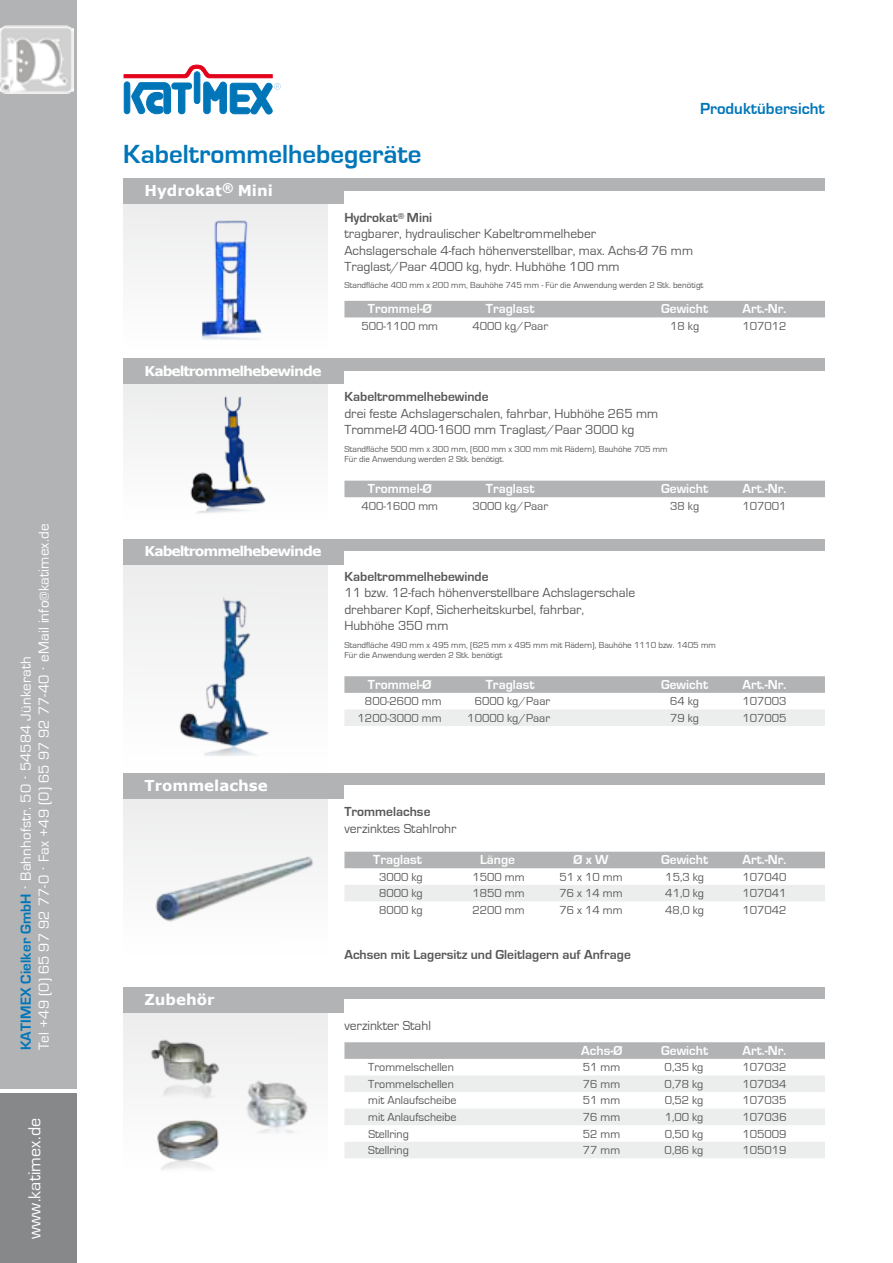
<style>
.page{position:relative;width:893px;height:1263px;background:#fff}
.page>*{position:absolute;margin:0;border:0;box-sizing:border-box;transform-origin:0 0}
.t1{font:700 27px "Eurostile";color:#0076b9}
.t2{font:18px "Eurostile";letter-spacing:.01em;color:#fff}
.t3{font:700 16.5px "Eurostile";color:#0076b9}
.t4{font:15px/18px "Eurostile";letter-spacing:.01em;color:#fff}
.t5{font:700 15px "Verdana";color:#fff}
.t6{font:13.5px/16.5px "Eurostile";color:#58585a}
.t7{font:700 13.5px "Eurostile";color:#fff}
.t8{font:700 13.5px "Eurostile";color:#58585a}
.t9{font:700 13.5px "Verdana";letter-spacing:-.07em;color:#fff}
.t10{font:12px "Eurostile";color:#58585a}
.t11{font:9px/10.8px "Eurostile";color:#58585a}
.s1{font-weight:700;color:#0076b9}
.s2{font-family:"Arial"}
.s3{font-weight:700}
</style>
<div class="page">
<div style="left:0;top:1093px;width:77px;height:170px;background:#87888a"></div>
<div style="left:0;top:0;width:77px;height:1089px;background:#b1b3b4"></div>
<svg style="left:123px;top:64px;width:158px;height:51px"></svg>
<img style="left:0;top:26px;width:74px;height:68px">
<div style="left:123px;top:563px;width:204px;height:215px;background:#f3f4f4"></div>
<img style="left:168px;top:597px;width:115px;height:176px">
<img style="left:128px;top:798px;width:199px;height:124px">
<div style="left:123px;top:382px;width:204px;height:144px;background:#f6f6f6"></div>
<img style="left:190px;top:396px;width:76px;height:117px">
<div style="left:123px;top:203px;width:204px;height:153px;background:#f6f6f6"></div>
<img style="left:201px;top:220px;width:61px;height:119px">
<div style="left:123px;top:1011px;width:204px;height:165px;background:#f5f5f5"></div>
<img style="left:150px;top:1039px;width:69px;height:59px">
<img style="left:247px;top:1081px;width:61px;height:51px">
<img style="left:157px;top:1120px;width:62px;height:48px">
<div style="left:123px;top:178px;width:702px;height:26px;background:#b1b3b4"></div>
<div style="left:344px;top:191px;width:482px;height:15px;background:#fff"></div>
<div style="left:123px;top:358px;width:702px;height:26px;background:#b1b3b4"></div>
<div style="left:344px;top:371px;width:482px;height:16px;background:#fff"></div>
<div style="left:123px;top:539px;width:702px;height:25px;background:#b1b3b4"></div>
<div style="left:344px;top:551px;width:482px;height:17px;background:#fff"></div>
<div style="left:123px;top:773px;width:702px;height:25px;background:#b1b3b4"></div>
<div style="left:344px;top:786px;width:482px;height:14px;background:#fff"></div>
<div style="left:123px;top:987px;width:702px;height:25px;background:#b1b3b4"></div>
<div style="left:344px;top:1000px;width:482px;height:14px;background:#fff"></div>
<div style="left:344px;top:301px;width:481px;height:16px;background:#b1b3b4"></div>
<div style="left:344px;top:481px;width:481px;height:16px;background:#b1b3b4"></div>
<div style="left:344px;top:852px;width:481px;height:16px;background:#b1b3b4"></div>
<div style="left:345px;top:885px;width:480px;height:16px;background:#eceded"></div>
<svg style="left:344px;top:1042px;width:481px;height:17px;background:#b2b4b5"></svg>
<svg style="left:345px;top:1075px;width:480px;height:83px"></svg>
<svg style="left:344px;top:676px;width:481px;height:17px;background:#b2b4b5"></svg>
<div style="left:344px;top:709px;width:481px;height:17px;background:#eceded"></div>
<p class="t4" style="left:17px;top:1050px;width:528px;rotate:-90deg"><span class="s1">KATIMEX Cielker GmbH</span> <span class="s2">·</span> Bahnhofstr. 50 <span class="s2">·</span> 54584 Jünkerath<br>Tel +49 (0) 65 97 92 77-0 <span class="s2">·</span> Fax +49 (0) 65 97 92 77-40 <span class="s2">·</span> eMail info@katimex.de</p>
<h2 class="t2" style="left:25px;top:1239px;width:123px;rotate:-90deg">www.katimex.de</h2>
<h1 class="t1" style="left:123px;top:139px;width:300px">Kabeltrommelhebegeräte</h1>
<p class="t5" style="left:145px;top:180px;width:130px">Hydrokat<sup>®</sup> Mini</p>
<h3 class="t3" style="left:700px;top:100px;width:126px">Produktübersicht</h3>
<p class="t6" style="left:344px;top:209px;width:350px"><span class="s3">Hydrokat</span><sup>®</sup> <span class="s3">Mini<br></span>tragbarer, hydraulischer Kabeltrommelheber<br>Achslagerschale 4-fach höhenverstellbar, max. Achs-Ø 76 mm Traglast/Paar 4000 kg, hydr. Hubhöhe 100 mm</p>
<p class="t11" style="left:344px;top:279px;width:361px">Standfläche 400 mm x 200 mm, Bauhöhe 745 mm - Für die Anwendung werden 2 Stk. benötigt</p>
<p class="t9" style="left:145px;top:361px;width:178px">Kabeltrommelhebewinde</p>
<p class="t9" style="left:145px;top:542px;width:178px">Kabeltrommelhebewinde</p>
<p class="t5" style="left:145px;top:775px;width:125px">Trommelachse</p>
<p class="t5" style="left:145px;top:989px;width:71px">Zubehör</p>
<p class="t7" style="left:368px;top:301px;width:65px">Trommel-Ø</p>
<p class="t7" style="left:486px;top:301px;width:50px">Traglast</p>
<p class="t7" style="left:661px;top:301px;width:49px">Gewicht</p>
<p class="t7" style="left:742px;top:301px;width:45px">Art.-Nr.</p>
<p class="t10" style="left:361px;top:319px;width:78px">500-1100 mm</p>
<p class="t10" style="left:473px;top:319px;width:77px">4000 kg/Paar</p>
<p class="t10" style="left:670px;top:319px;width:31px">18 kg</p>
<p class="t10" style="left:742px;top:319px;width:46px">107012</p>
<p class="t8" style="left:344px;top:390px;width:146px">Kabeltrommelhebewinde</p>
<p class="t6" style="left:344px;top:405px;width:315px">drei feste Achslagerschalen, fahrbar, Hubhöhe 265 mm<br>Trommel-Ø 400-1600 mm Traglast/Paar 3000 kg</p>
<p class="t11" style="left:344px;top:443px;width:325px">Standfläche 500 mm x 300 mm, (600 mm x 300 mm mit Rädern), Bauhöhe 705 mm<br>Für die Anwendung werden 2 Stk. benötigt.</p>
<p class="t7" style="left:368px;top:481px;width:65px">Trommel-Ø</p>
<p class="t7" style="left:486px;top:481px;width:50px">Traglast</p>
<p class="t7" style="left:661px;top:481px;width:49px">Gewicht</p>
<p class="t7" style="left:742px;top:481px;width:45px">Art.-Nr.</p>
<p class="t10" style="left:361px;top:499px;width:78px">400-1600 mm</p>
<p class="t10" style="left:473px;top:499px;width:77px">3000 kg/Paar</p>
<p class="t10" style="left:670px;top:499px;width:31px">38 kg</p>
<p class="t10" style="left:742px;top:499px;width:46px">107001</p>
<p class="t8" style="left:344px;top:569px;width:146px">Kabeltrommelhebewinde</p>
<p class="t6" style="left:344px;top:585px;width:292px">11 bzw. 12-fach höhenverstellbare Achslagerschale drehbarer Kopf, Sicherheitskurbel, fahrbar,<br>Hubhöhe 350 mm</p>
<p class="t11" style="left:344px;top:639px;width:373px">Standfläche 490 mm x 495 mm, (625 mm x 495 mm mit Rädern), Bauhöhe 1110 bzw. 1405 mm<br>Für die Anwendung werden 2 Stk. benötigt</p>
<p class="t7" style="left:368px;top:677px;width:65px">Trommel-Ø</p>
<p class="t7" style="left:486px;top:677px;width:50px">Traglast</p>
<p class="t7" style="left:661px;top:677px;width:49px">Gewicht</p>
<p class="t7" style="left:742px;top:677px;width:45px">Art.-Nr.</p>
<p class="t10" style="left:365px;top:695px;width:78px">800-2600 mm</p>
<p class="t10" style="left:475px;top:695px;width:77px">6000 kg/Paar</p>
<p class="t10" style="left:670px;top:695px;width:30px">64 kg</p>
<p class="t10" style="left:742px;top:695px;width:46px">107003</p>
<p class="t10" style="left:358px;top:711px;width:86px">1200-3000 mm</p>
<p class="t10" style="left:467px;top:711px;width:84px">10000 kg/Paar</p>
<p class="t10" style="left:670px;top:711px;width:31px">79 kg</p>
<p class="t10" style="left:742px;top:711px;width:46px">107005</p>
<p class="t8" style="left:344px;top:804px;width:88px">Trommelachse</p>
<p class="t6" style="left:344px;top:820px;width:114px">verzinktes Stahlrohr</p>
<p class="t7" style="left:373px;top:852px;width:50px">Traglast</p>
<p class="t7" style="left:480px;top:852px;width:36px">Länge</p>
<p class="t7" style="left:574px;top:852px;width:37px">Ø x W</p>
<p class="t7" style="left:661px;top:852px;width:49px">Gewicht</p>
<p class="t7" style="left:742px;top:852px;width:45px">Art.-Nr.</p>
<p class="t10" style="left:379px;top:870px;width:45px">3000 kg</p>
<p class="t10" style="left:472px;top:870px;width:54px">1500 mm</p>
<p class="t10" style="left:559px;top:870px;width:65px">51 x 10 mm</p>
<p class="t10" style="left:665px;top:870px;width:40px">15,3 kg</p>
<p class="t10" style="left:742px;top:870px;width:46px">107040</p>
<p class="t10" style="left:379px;top:887px;width:45px">8000 kg</p>
<p class="t10" style="left:472px;top:887px;width:54px">1850 mm</p>
<p class="t10" style="left:559px;top:887px;width:65px">76 x 14 mm</p>
<p class="t10" style="left:665px;top:887px;width:40px">41,0 kg</p>
<p class="t10" style="left:742px;top:887px;width:46px">107041</p>
<p class="t10" style="left:379px;top:903px;width:45px">8000 kg</p>
<p class="t10" style="left:472px;top:903px;width:54px">2200 mm</p>
<p class="t10" style="left:559px;top:903px;width:65px">76 x 14 mm</p>
<p class="t10" style="left:665px;top:903px;width:40px">48,0 kg</p>
<p class="t10" style="left:742px;top:903px;width:46px">107042</p>
<p class="t8" style="left:344px;top:948px;width:288px">Achsen mit Lagersitz und Gleitlagern auf Anfrage</p>
<p class="t6" style="left:344px;top:1017px;width:88px">verzinkter Stahl</p>
<p class="t7" style="left:581px;top:1043px;width:42px">Achs-Ø</p>
<p class="t7" style="left:661px;top:1043px;width:49px">Gewicht</p>
<p class="t7" style="left:742px;top:1043px;width:45px">Art.-Nr.</p>
<p class="t10" style="left:368px;top:1061px;width:87px">Trommelschellen</p>
<p class="t10" style="left:583px;top:1061px;width:39px">51 mm</p>
<p class="t10" style="left:665px;top:1061px;width:40px">0,35 kg</p>
<p class="t10" style="left:742px;top:1061px;width:46px">107032</p>
<p class="t10" style="left:368px;top:1077px;width:87px">Trommelschellen</p>
<p class="t10" style="left:583px;top:1077px;width:39px">76 mm</p>
<p class="t10" style="left:665px;top:1077px;width:40px">0,78 kg</p>
<p class="t10" style="left:742px;top:1077px;width:46px">107034</p>
<p class="t10" style="left:368px;top:1094px;width:90px">mit Anlaufscheibe</p>
<p class="t10" style="left:583px;top:1094px;width:39px">51 mm</p>
<p class="t10" style="left:665px;top:1094px;width:40px">0,52 kg</p>
<p class="t10" style="left:742px;top:1094px;width:46px">107035</p>
<p class="t10" style="left:368px;top:1110px;width:90px">mit Anlaufscheibe</p>
<p class="t10" style="left:583px;top:1110px;width:39px">76 mm</p>
<p class="t10" style="left:665px;top:1110px;width:40px">1,00 kg</p>
<p class="t10" style="left:742px;top:1110px;width:46px">107036</p>
<p class="t10" style="left:368px;top:1127px;width:42px">Stellring</p>
<p class="t10" style="left:583px;top:1127px;width:39px">52 mm</p>
<p class="t10" style="left:665px;top:1127px;width:40px">0,50 kg</p>
<p class="t10" style="left:742px;top:1127px;width:46px">105009</p>
<p class="t10" style="left:368px;top:1144px;width:42px">Stellring</p>
<p class="t10" style="left:583px;top:1144px;width:39px">77 mm</p>
<p class="t10" style="left:665px;top:1144px;width:40px">0,86 kg</p>
<p class="t10" style="left:742px;top:1144px;width:46px">105019</p>
</div>
